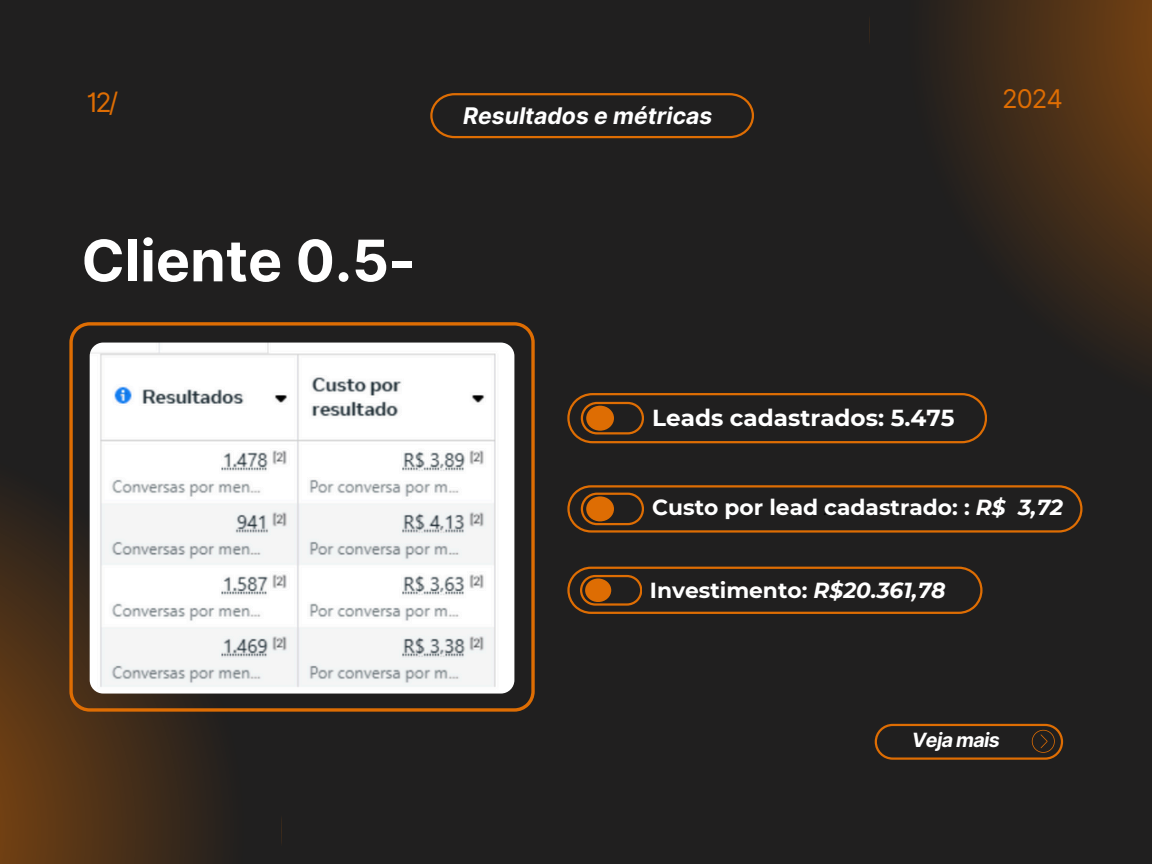
<style>
.page{position:relative;width:1152px;height:864px;background:#201f1f}
.page>*{position:absolute;margin:0;border:0;box-sizing:border-box;transform-origin:0 0}
.t1{font:700 57.3px "Inter";color:#fff}
.t2{font:26.85px "Inter";color:#de6d03}
.t3{font:25.8px "Inter";color:#de6d03}
.t4{font:700 23.1px "Montserrat";color:#fff}
.t5{font:italic 700 22.95px "Inter";color:#fff}
.t6{font:700 21.75px "Montserrat";color:#fff}
.t7{font:italic 700 19.65px "Inter";letter-spacing:-.035em;color:#fff}
.t8{font:16.5px "TT Commons Pro";color:#000}
.s1{font-style:italic}
</style>
<div class="page">
<svg style="left:0;top:497px;width:281px;height:367px"></svg>
<svg style="left:69px;top:322px;width:466px;height:389px"></svg>
<svg style="left:430px;top:93px;width:324px;height:45px"></svg>
<svg style="left:870px;top:0;width:282px;height:444px"></svg>
<svg style="left:567px;top:393px;width:420px;height:50px"></svg>
<svg style="left:567px;top:567px;width:416px;height:47px"></svg>
<svg style="left:567px;top:485px;width:516px;height:48px"></svg>
<svg style="left:875px;top:724px;width:188px;height:36px"></svg>
<img style="left:90px;top:343px;width:424px;height:351px">
<h4 class="t2" style="left:86px;top:86px;width:33px">12/</h4>
<h3 class="t3" style="left:1002px;top:83px;width:63px">2024</h3>
<h2 class="t5" style="left:463px;top:101px;width:251px">Resultados e métricas</h2>
<p class="t1" style="left:82px;top:226px;width:336px">Cliente 0.5-</p>
<p class="t4" style="left:652px;top:404px;width:304px">Leads cadastrados: 5.475</p>
<h1 class="t8" style="left:776px;top:407px;width:5px">:</h1>
<h4 class="t6" style="left:652px;top:494px;width:412px">Custo por lead cadastrado: : <span class="s1">R$ 3,72</span></h4>
<p class="t8" style="left:823px;top:498px;width:5px">:</p>
<p class="t6" style="left:650px;top:577px;width:297px">Investimento: <span class="s1">R$20.361,78</span></p>
<p class="t8" style="left:773px;top:579px;width:5px">:</p>
<h4 class="t7" style="left:912px;top:728px;width:89px">Veja mais</h4>
</div>
